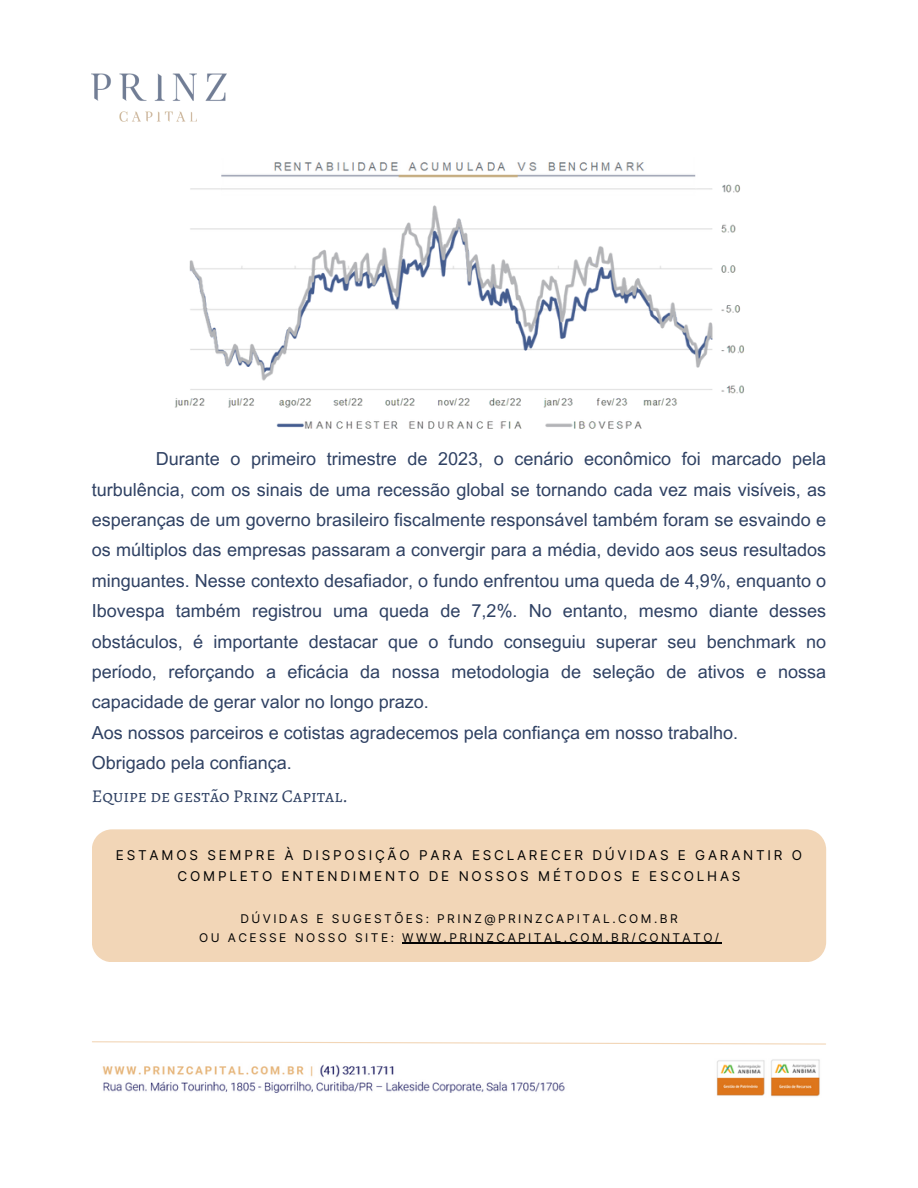
<style>
.page{position:relative;width:918px;height:1188px;background:#fff}
.page>*{position:absolute;margin:0;border:0;box-sizing:border-box;transform-origin:0 0}
.t1{font:18px/30.3px "Arial MT Pro";color:#2f4163}
.t2{font:18px "Alegreya SC";color:#2f4163}
.t3{font:13.5px/21.3px "Inter";letter-spacing:.205em;color:#000;text-align:center}
.t4{font:12px/19.2px "Inter";letter-spacing:.205em;color:#000;text-align:center}
</style>
<div class="page">
<img style="left:92px;top:73px;width:135px;height:49px">
<svg style="left:92px;top:1041px;width:734px;height:4px"></svg>
<img style="left:102px;top:1059px;width:718px;height:38px">
<div style="left:92px;top:829px;width:734px;height:133px;background:#f2d6b7"></div>
<hr style="left:402px;top:943px;width:320px;height:1px;background:#000">
<img style="left:175px;top:162px;width:570px;height:267px">
<h1 class="t1" style="left:92px;top:446px;width:736px;text-indent:64px">Durante o primeiro trimestre de 2023, o cenário econômico foi marcado pela turbulência, com os sinais de uma recessão global se tornando cada vez mais visíveis, as esperanças de um governo brasileiro fiscalmente responsável também foram se esvaindo e os múltiplos das empresas passaram a convergir para a média, devido aos seus resultados minguantes. Nesse contexto desafiador, o fundo enfrentou uma queda de 4,9%, enquanto o Ibovespa também registrou uma queda de 7,2%. No entanto, mesmo diante desses obstáculos, é importante destacar que o fundo conseguiu superar seu benchmark no período, reforçando a eficácia da nossa metodologia de seleção de ativos e nossa capacidade de gerar valor no longo prazo.<br>Aos nossos parceiros e cotistas agradecemos pela confiança em nosso trabalho.<br>Obrigado pela confiança.</h1>
<h1 class="t2" style="left:92px;top:783px;width:258px">Equipe de gestão Prinz Capital.</h1>
<p class="t3" style="left:116px;top:844px;width:688px">ESTAMOS SEMPRE À DISPOSIÇÃO PARA ESCLARECER DÚVIDAS E GARANTIR O<br>COMPLETO ENTENDIMENTO DE NOSSOS MÉTODOS E ESCOLHAS</p>
<p class="t4" style="left:199px;top:909px;width:522px">DÚVIDAS E SUGESTÕES: PRINZ@PRINZCAPITAL.COM.BR<br>OU ACESSE NOSSO SITE: WWW.PRINZCAPITAL.COM.BR/CONTATO/</p>
</div>
